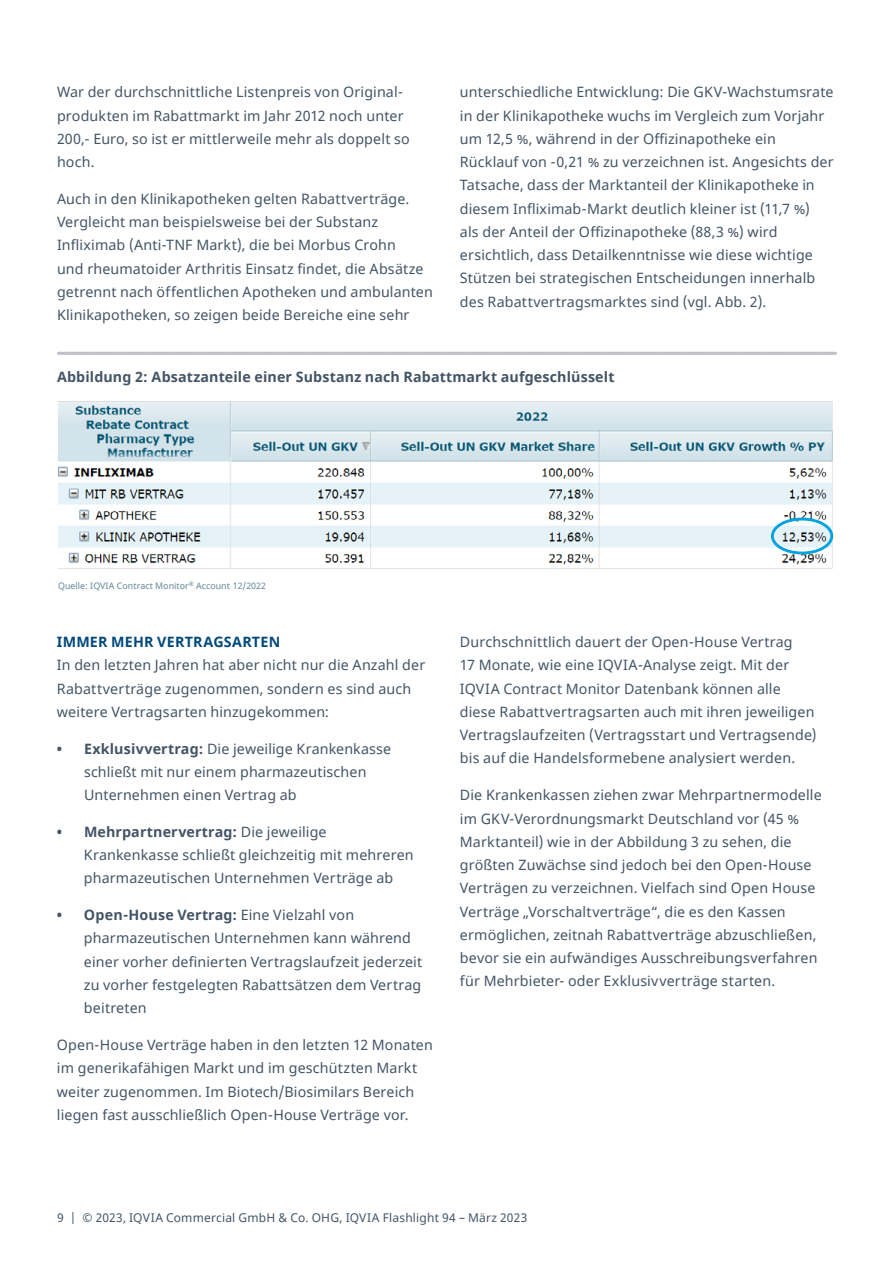
<style>
.page{position:relative;width:893px;height:1263px;background:#fff}
.page>*{position:absolute;margin:0;border:0;box-sizing:border-box;transform-origin:0 0}
.t1{font:14.25px/23.2px "Noto Sans";letter-spacing:.01em;color:#435465}
.t2{font:700 14.25px "Noto Sans";letter-spacing:.01em;color:#435465}
.t3{font:700 14.25px "Noto Sans";letter-spacing:.015em;color:#00497c}
.t4{font:12px "Noto Sans";letter-spacing:.015em;color:#435465}
.t5{font:8.85px "Noto Sans";color:#628597}
.s1{font-weight:700}
</style>
<div class="page">
<svg style="left:59px;top:352px;width:776px;height:3px;background:#c3c4ca"></svg>
<img style="left:58px;top:402px;width:776px;height:167px">
<div style="left:771px;top:518px;width:62px;height:36px;border:3px solid #00a3e0;border-radius:50%"></div>
<p class="t1" style="left:57px;top:81px;width:354px">War der durchschnittliche Listenpreis von Original&shy;produkten im Rabattmarkt im Jahr 2012 noch unter 200,- Euro, so ist er mittlerweile mehr als doppelt so hoch.</p>
<p class="t1" style="left:57px;top:188px;width:377px">Auch in den Klinikapotheken gelten Rabattverträge.<br>Vergleicht man beispielsweise bei der Substanz Infliximab (Anti-TNF Markt), die bei Morbus Crohn<br>und rheumatoider Arthritis Einsatz findet, die Absätze getrennt nach öffentlichen Apotheken und ambulanten Klinikapotheken, so zeigen beide Bereiche eine sehr</p>
<p class="t1" style="left:460px;top:81px;width:375px">unterschiedliche Entwicklung: Die GKV-Wachstumsrate in der Klinikapotheke wuchs im Vergleich zum Vorjahr um 12,5 %, während in der Offizinapotheke ein Rücklauf von -0,21 % zu verzeichnen ist. Angesichts der Tatsache, dass der Marktanteil der Klinikapotheke in diesem Infliximab-Markt deutlich kleiner ist (11,7 %)<br>als der Anteil der Offizinapotheke (88,3 %) wird ersichtlich, dass Detailkenntnisse wie diese wichtige Stützen bei strategischen Entscheidungen innerhalb des Rabattvertragsmarktes sind (vgl. Abb. 2).</p>
<p class="t2" style="left:57px;top:367px;width:559px">Abbildung 2: Absatzanteile einer Substanz nach Rabattmarkt aufgeschlüsselt</p>
<p class="t5" style="left:58px;top:580px;width:209px">Quelle: IQVIA Contract Monitor<sup>®</sup> Account 12/2022</p>
<p class="t3" style="left:57px;top:632px;width:225px">IMMER MEHR VERTRAGSARTEN</p>
<p class="t1" style="left:57px;top:654px;width:370px">In den letzten Jahren hat aber nicht nur die Anzahl der<br>Rabattverträge zugenommen, sondern es sind auch weitere Vertragsarten hinzugekommen:</p>
<p class="t1" style="left:84px;top:737px;width:309px;text-indent:-27px"><span class="s1">• Exklusivvertrag:</span> Die jeweilige Krankenkasse schließt mit nur einem pharmazeutischen<br>Unternehmen einen Vertrag ab</p>
<p class="t1" style="left:84px;top:821px;width:331px;text-indent:-27px"><span class="s1">• Mehrpartnervertrag:</span> Die jeweilige<br>Krankenkasse schließt gleichzeitig mit mehreren pharmazeutischen Unternehmen Verträge ab</p>
<p class="t1" style="left:84px;top:904px;width:340px;text-indent:-27px"><span class="s1">• Open-House Vertrag:</span> Eine Vielzahl von pharmazeutischen Unternehmen kann während einer vorher definierten Vertragslaufzeit jederzeit zu vorher festgelegten Rabattsätzen dem Vertrag beitreten</p>
<p class="t1" style="left:57px;top:1034px;width:377px">Open-House Verträge haben in den letzten 12 Monaten im generikafähigen Markt und im geschützten Markt weiter zugenommen. Im Biotech/Biosimilars Bereich liegen fast ausschließlich Open-House Verträge vor.</p>
<p class="t1" style="left:460px;top:631px;width:358px">Durchschnittlich dauert der Open-House Vertrag<br>17 Monate, wie eine IQVIA-Analyse zeigt. Mit der IQVIA Contract Monitor Datenbank können alle diese Rabattvertragsarten auch mit ihren jeweiligen Vertragslaufzeiten (Vertragsstart und Vertragsende) bis auf die Handelsformebene analysiert werden.</p>
<p class="t1" style="left:460px;top:784px;width:363px">Die Krankenkassen ziehen zwar Mehrpartnermodelle im GKV-Verordnungsmarkt Deutschland vor (45 % Marktanteil) wie in der Abbildung 3 zu sehen, die größten Zuwächse sind jedoch bei den Open-House Verträgen zu verzeichnen. Vielfach sind Open House Verträge „Vorschaltverträge“, die es den Kassen ermöglichen, zeitnah Rabattverträge abzuschließen, bevor sie ein aufwändiges Ausschreibungsverfahren für Mehrbieter- oder Exklusivverträge starten.</p>
<p class="t4" style="left:57px;top:1209px;width:472px">9 | © 2023, IQVIA Commercial GmbH &amp; Co. OHG, IQVIA Flashlight 94 – März 2023</p>
</div>
